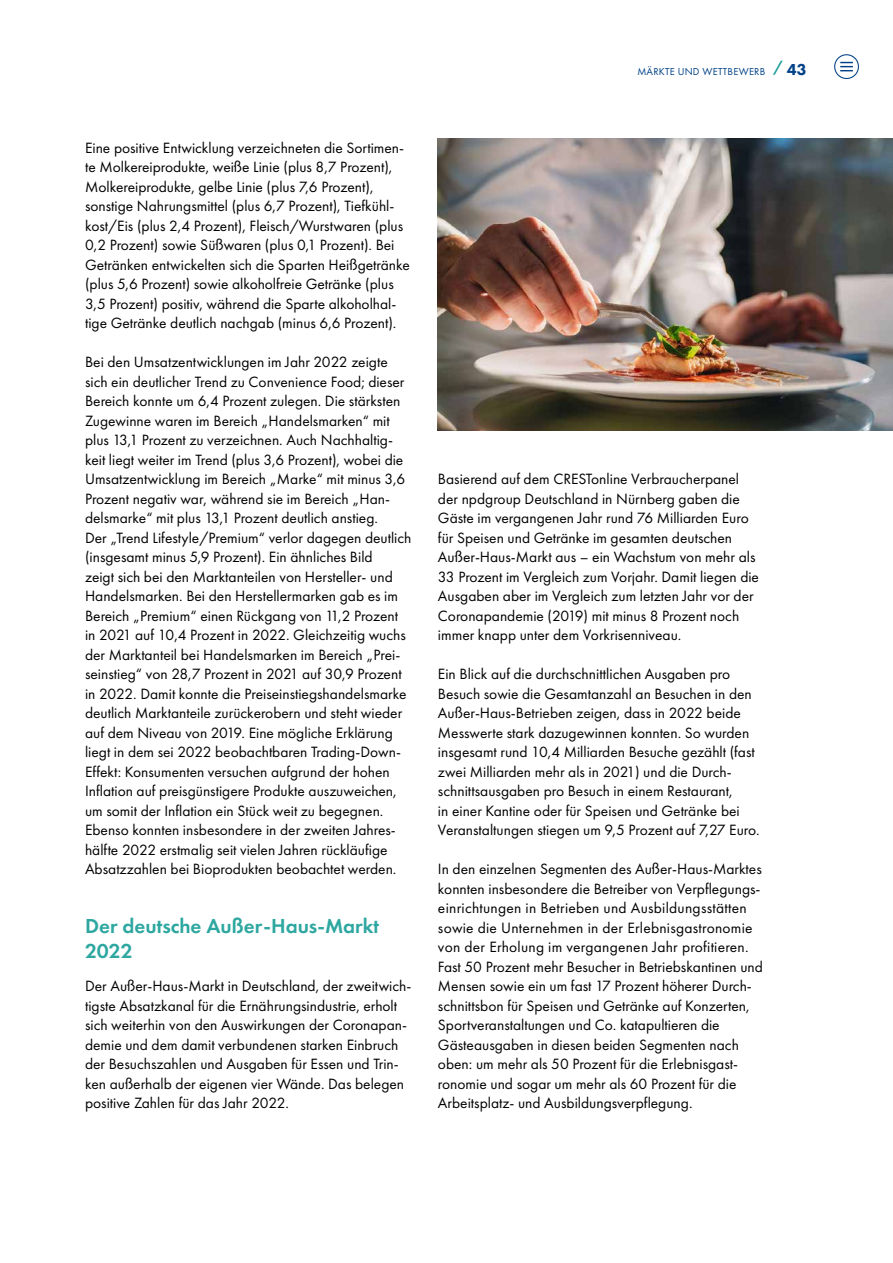
<style>
.page{position:relative;width:893px;height:1263px;background:#fff}
.page>*{position:absolute;margin:0;border:0;box-sizing:border-box;transform-origin:0 0}
.t1{font:600 21px/25.5px "Futura PT";color:#2da7a0}
.t2{font:800 16.5px "Futura PT";color:#004188}
.t3{font:15.45px/19.5px "Futura PT";color:#000}
.t4{font:10.5px "Futura PT";letter-spacing:.02em;color:#004188}
</style>
<div class="page">
<div style="left:834px;top:54px;width:25px;height:25px;border:1px solid #004188;border-radius:50%"></div>
<svg style="left:840px;top:62px;width:13px;height:9px"></svg>
<img style="left:438px;top:138px;width:455px;height:293px">
<svg style="left:773px;top:61px;width:10px;height:14px"></svg>
<p class="t3" style="left:85px;top:138px;width:326px">Eine positive Entwicklung verzeichneten die Sortimen&shy;te Molkereiprodukte, weiße Linie (plus 8,7 Prozent), Molkereiprodukte, gelbe Linie (plus 7,6 Prozent), sonstige Nahrungsmittel (plus 6,7 Prozent), Tiefkühl&shy;kost/Eis (plus 2,4 Prozent), Fleisch/Wurstwaren (plus 0,2 Prozent) sowie Süßwaren (plus 0,1 Prozent). Bei Getränken entwickelten sich die Sparten Heißgetränke (plus 5,6 Prozent) sowie alkoholfreie Getränke (plus 3,5 Prozent) positiv, während die Sparte alkoholhal&shy;tige Getränke deutlich nachgab (minus 6,6 Prozent).</p>
<p class="t3" style="left:85px;top:352px;width:328px">Bei den Umsatzentwicklungen im Jahr 2022 zeigte sich ein deutlicher Trend zu Convenience Food; dieser Bereich konnte um 6,4 Prozent zulegen. Die stärksten Zugewinne waren im Bereich „Handelsmarken“ mit plus 13,1 Prozent zu verzeichnen. Auch Nachhaltig&shy;keit liegt weiter im Trend (plus 3,6 Prozent), wobei die Umsatzentwicklung im Bereich „Marke“ mit minus 3,6<br>Prozent negativ war, während sie im Bereich „Han&shy;delsmarke“ mit plus 13,1 Prozent deutlich anstieg.<br>Der „Trend Lifestyle/Premium“ verlor dagegen deutlich (insgesamt minus 5,9 Prozent). Ein ähnliches Bild<br>zeigt sich bei den Marktanteilen von Hersteller- und Handelsmarken. Bei den Herstellermarken gab es im Bereich „Premium“ einen Rückgang von 11,2 Prozent in 2021 auf 10,4 Prozent in 2022. Gleichzeitig wuchs der Marktanteil bei Handelsmarken im Bereich „Prei&shy;seinstieg“ von 28,7 Prozent in 2021 auf 30,9 Prozent in 2022. Damit konnte die Preiseinstiegshandelsmarke deutlich Marktanteile zurückerobern und steht wieder auf dem Niveau von 2019. Eine mögliche Erklärung liegt in dem sei 2022 beobachtbaren Trading-Down-Effekt: Konsumenten versuchen aufgrund der hohen Inflation auf preisgünstigere Produkte auszuweichen, um somit der Inflation ein Stück weit zu begegnen.<br>Ebenso konnten insbesondere in der zweiten Jahres&shy;hälfte 2022 erstmalig seit vielen Jahren rückläufige Absatzzahlen bei Bioprodukten beobachtet werden.</p>
<h1 class="t1" style="left:85px;top:913px;width:296px">Der deutsche Außer-Haus-Markt<br>2022</h1>
<p class="t3" style="left:85px;top:976px;width:328px">Der Außer-Haus-Markt in Deutschland, der zweitwich&shy;tigste Absatzkanal für die Ernährungsindustrie, erholt sich weiterhin von den Auswirkungen der Coronapan&shy;demie und dem damit verbundenen starken Einbruch der Besuchszahlen und Ausgaben für Essen und Trin&shy;ken außerhalb der eigenen vier Wände. Das belegen positive Zahlen für das Jahr 2022.</p>
<p class="t4" style="left:637px;top:65px;width:129px">MÄRKTE UND WETTBEWERB</p>
<p class="t2" style="left:787px;top:59px;width:22px">43</p>
<p class="t3" style="left:438px;top:469px;width:323px">Basierend auf dem CRESTonline Verbraucherpanel der npdgroup Deutschland in Nürnberg gaben die Gäste im vergangenen Jahr rund 76 Milliarden Euro für Speisen und Getränke im gesamten deutschen Außer-Haus-Markt aus – ein Wachstum von mehr als 33 Prozent im Vergleich zum Vorjahr. Damit liegen die Ausgaben aber im Vergleich zum letzten Jahr vor der Coronapandemie (2019) mit minus 8 Prozent noch immer knapp unter dem Vorkrisenniveau.</p>
<p class="t3" style="left:438px;top:664px;width:323px">Ein Blick auf die durchschnittlichen Ausgaben pro Besuch sowie die Gesamtanzahl an Besuchen in den Außer-Haus-Betrieben zeigen, dass in 2022 beide Messwerte stark dazugewinnen konnten. So wurden insgesamt rund 10,4 Milliarden Besuche gezählt (fast zwei Milliarden mehr als in 2021) und die Durch&shy;schnittsausgaben pro Besuch in einem Restaurant,<br>in einer Kantine oder für Speisen und Getränke bei Veranstaltungen stiegen um 9,5 Prozent auf 7,27 Euro.</p>
<p class="t3" style="left:438px;top:859px;width:326px">In den einzelnen Segmenten des Außer-Haus-Marktes konnten insbesondere die Betreiber von Verpflegungs&shy;einrichtungen in Betrieben und Ausbildungsstätten sowie die Unternehmen in der Erlebnisgastronomie von der Erholung im vergangenen Jahr profitieren.<br>Fast 50 Prozent mehr Besucher in Betriebskantinen und Mensen sowie ein um fast 17 Prozent höherer Durch&shy;schnittsbon für Speisen und Getränke auf Konzerten, Sportveranstaltungen und Co. katapultieren die Gästeausgaben in diesen beiden Segmenten nach oben: um mehr als 50 Prozent für die Erlebnisgast&shy;ronomie und sogar um mehr als 60 Prozent für die Arbeitsplatz- und Ausbildungsverpflegung.</p>
</div>
